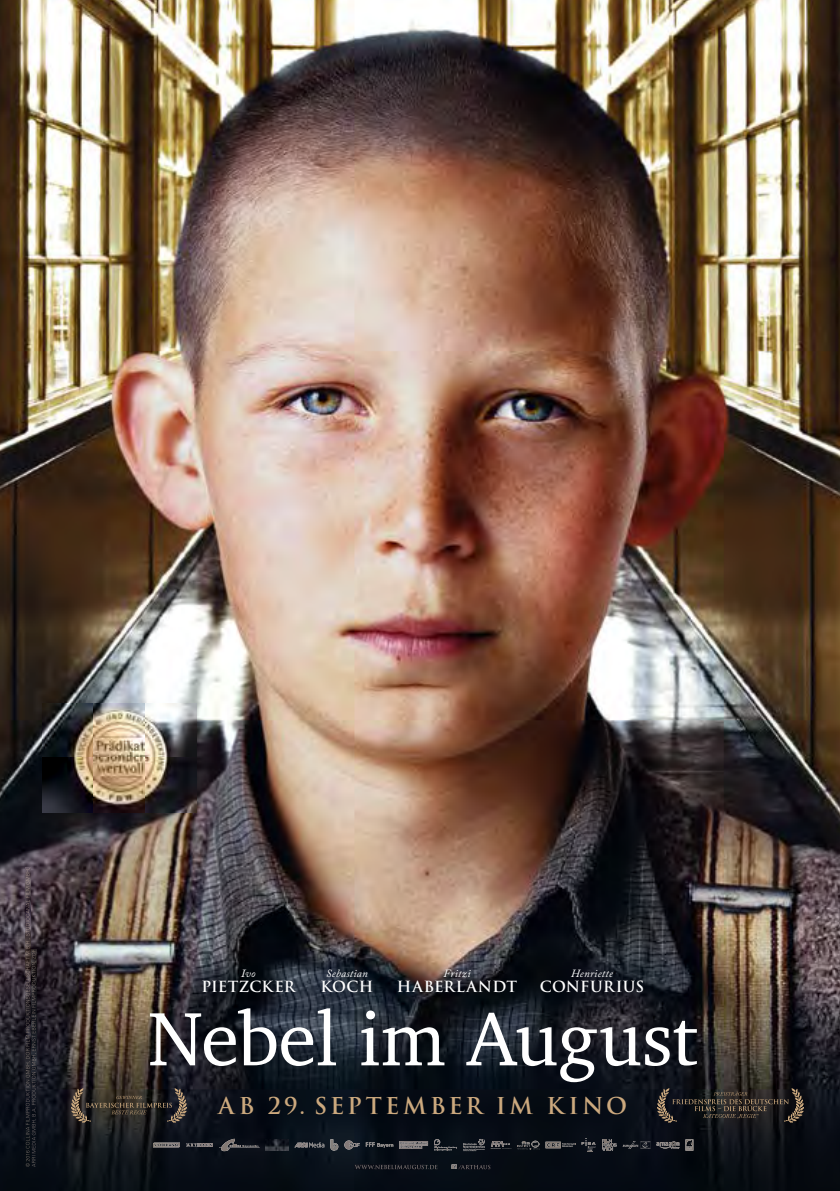
<style>
.page{position:relative;width:840px;height:1191px;background:#fff}
.page>*{position:absolute;margin:0;border:0;box-sizing:border-box;transform-origin:0 0}
.t1{font:77.4px "Charter";letter-spacing:-.01em;color:#fff}
.t2{font:700 22.6px "Trajan Pro";letter-spacing:.15em;color:#cca97e}
.t3{font:700 15px "Trajan Pro";letter-spacing:.02em;color:#fff}
.t4{font:700 15px "Trajan Pro";letter-spacing:.06em;color:#fff}
.t5{font:italic 11px "Adobe Caslon Pro";letter-spacing:.02em;color:#fff}
</style>
<div class="page">
<img style="left:0;top:0;width:839px;height:1191px">
<img style="left:26px;top:867px;width:4px;height:299px">
<img style="left:32px;top:949px;width:4px;height:217px">
<img style="left:354px;top:1164px;width:83px;height:5px">
<img style="left:458px;top:1164px;width:32px;height:5px">
<svg style="left:451px;top:1164px;width:5px;height:5px"></svg>
<svg style="left:685px;top:1139px;width:8px;height:11px"></svg>
<svg style="left:294px;top:1142px;width:30px;height:5px"></svg>
<svg style="left:656px;top:1141px;width:23px;height:7px"></svg>
<svg style="left:622px;top:1141px;width:28px;height:8px"></svg>
<svg style="left:463px;top:1138px;width:21px;height:13px"></svg>
<img style="left:265px;top:1139px;width:23px;height:11px">
<svg style="left:365px;top:1142px;width:28px;height:5px"></svg>
<svg style="left:434px;top:1139px;width:23px;height:11px"></svg>
<img style="left:399px;top:1141px;width:29px;height:8px">
<svg style="left:412px;top:1143px;width:13px;height:4px"></svg>
<img style="left:153px;top:1142px;width:27px;height:5px">
<svg style="left:330px;top:1139px;width:8px;height:11px"></svg>
<img style="left:219px;top:1138px;width:40px;height:13px">
<svg style="left:229px;top:1144px;width:29px;height:3px"></svg>
<img style="left:545px;top:1141px;width:15px;height:7px">
<svg style="left:547px;top:1144px;width:7px;height:2px"></svg>
<svg style="left:561px;top:1143px;width:14px;height:3px"></svg>
<svg style="left:517px;top:1140px;width:22px;height:9px"></svg>
<svg style="left:581px;top:1138px;width:35px;height:14px"></svg>
<img style="left:344px;top:1140px;width:15px;height:9px">
<svg style="left:490px;top:1141px;width:21px;height:8px"></svg>
<img style="left:186px;top:1143px;width:27px;height:4px">
<img style="left:43px;top:704px;width:153px;height:108px">
<img style="left:71px;top:1087px;width:20px;height:35px">
<img style="left:166px;top:1087px;width:21px;height:35px">
<svg style="left:86px;top:1095px;width:86px;height:19px;background:#39332b"></svg>
<img style="left:656px;top:1087px;width:20px;height:35px">
<img style="left:783px;top:1087px;width:21px;height:35px">
<svg style="left:671px;top:1091px;width:117px;height:27px;background:#2d2927"></svg>
<p class="t5" style="left:326px;top:966px;width:43px">Sebastian</p>
<h3 class="t3" style="left:320px;top:977px;width:54px">KOCH</h3>
<h1 class="t1" style="left:148px;top:972px;width:551px">Nebel im August</h1>
<p class="t5" style="left:443px;top:966px;width:29px">Fritzi</p>
<h3 class="t4" style="left:396px;top:977px;width:122px">HABERLANDT</h3>
<p class="t5" style="left:241px;top:966px;width:16px">Ivo</p>
<h3 class="t3" style="left:201px;top:977px;width:95px">PIETZCKER</h3>
<p class="t5" style="left:571px;top:966px;width:43px">Henriette</p>
<h3 class="t3" style="left:539px;top:977px;width:106px">CONFURIUS</h3>
<h2 class="t2" style="left:218px;top:1091px;width:410px">AB 29. SEPTEMBER IM KINO</h2>
</div>
